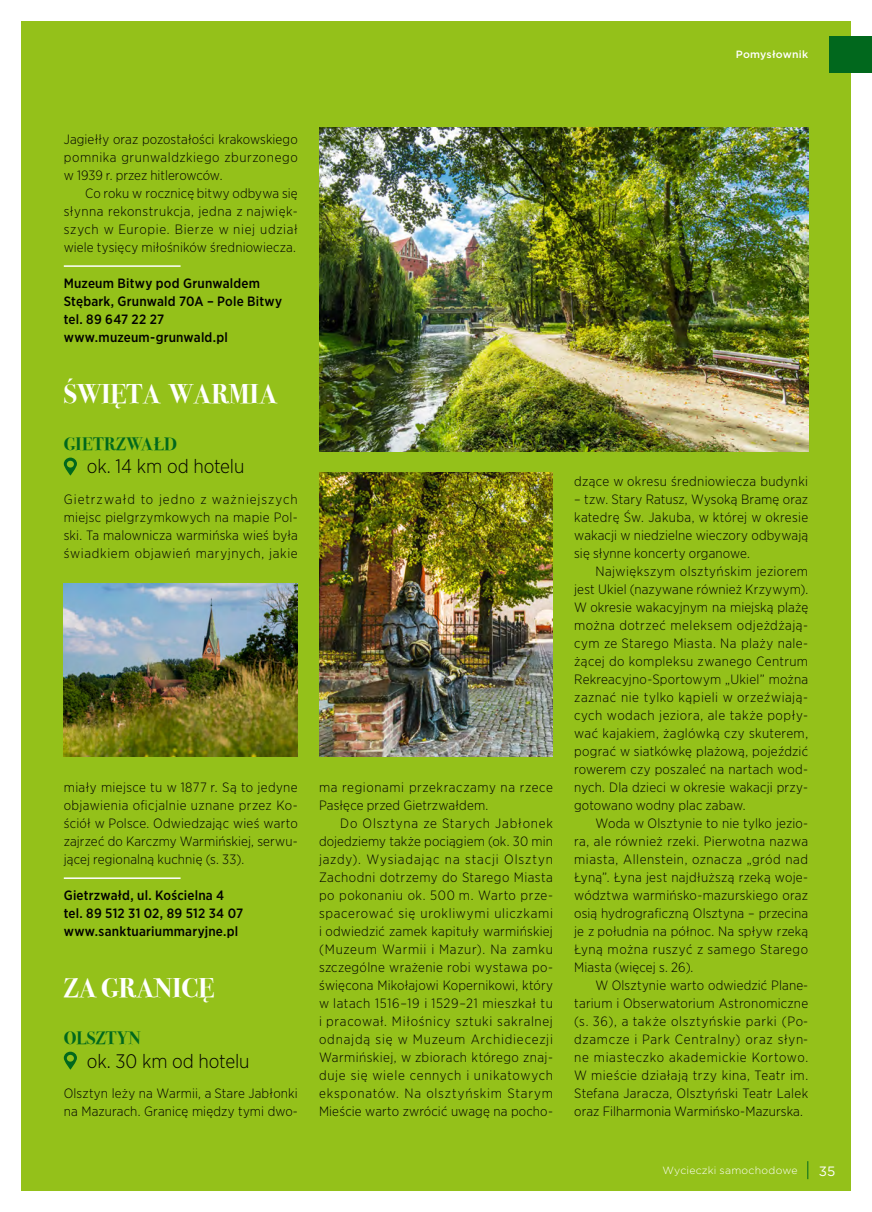
<style>
.page{position:relative;width:872px;height:1212px;background:#fff}
.page>*{position:absolute;margin:0;border:0;box-sizing:border-box;transform-origin:0 0}
.t1{font:700 27px "Bodoni Svty Two ITCTT";color:#fff}
.t2{font:300 19.5px "Gotham Narrow";letter-spacing:-.005em;color:#000}
.t3{font:700 18px "Bodoni Svty Two ITCTT";letter-spacing:.02em;color:#01681d}
.t4{font:300 13.5px/18px "Gotham Narrow";letter-spacing:.01em;color:#000;text-align:justify}
.t5{font:500 13.5px/18px "Gotham Narrow";letter-spacing:.015em;color:#000}
.t6{font:13.5px "Gotham";color:#fff}
.t7{font:300 10.5px "Gotham";letter-spacing:.02em;color:#fff}
.t8{font:500 10.5px "Gotham";letter-spacing:.02em;color:#fff}
</style>
<div class="page">
<div style="left:21px;top:21px;width:829px;height:1170px;background:#94c11a"></div>
<svg style="left:807px;top:1161px;width:1px;height:18px"></svg>
<div style="left:829px;top:36px;width:43px;height:36px;background:#01681d"></div>
<svg style="left:64px;top:458px;width:13px;height:18px"></svg>
<svg style="left:64px;top:1052px;width:13px;height:18px"></svg>
<hr style="left:64px;top:265px;width:117px;height:2px;background:#fff">
<hr style="left:64px;top:877px;width:117px;height:2px;background:#fff">
<img style="left:319px;top:128px;width:489px;height:323px">
<img style="left:64px;top:583px;width:234px;height:173px">
<img style="left:319px;top:472px;width:234px;height:284px">
<p class="t8" style="left:736px;top:48px;width:74px">Pomysłownik</p>
<p class="t4" style="left:64px;top:130px;width:235px">Jagiełły oraz pozostałości krakowskiego pomnika grunwaldzkiego zburzonego w 1939 r. przez hitlerowców.</p>
<p class="t4" style="left:64px;top:184px;width:235px;text-indent:21px">Co roku w rocznicę bitwy odbywa się słynna rekonstrukcja, jedna z najwięk&shy;szych w Europie. Bierze w niej udział wiele tysięcy miłośników średniowiecza.</p>
<p class="t5" style="left:64px;top:274px;width:220px">Muzeum Bitwy pod Grunwaldem<br>Stębark, Grunwald 70A – Pole Bitwy tel. 89 647 22 27 www.muzeum-grunwald.pl</p>
<h1 class="t1" style="left:64px;top:372px;width:215px">ŚWIĘTA WARMIA</h1>
<h3 class="t3" style="left:64px;top:429px;width:115px">GIETRZWAŁD</h3>
<h2 class="t2" style="left:87px;top:455px;width:159px">ok. 14 km od hotelu</h2>
<p class="t4" style="left:64px;top:490px;width:235px">Gietrzwałd to jedno z ważniejszych miejsc pielgrzymkowych na mapie Pol&shy;ski. Ta malownicza warmińska wieś była świadkiem objawień maryjnych, jakie</p>
<p class="t4" style="left:64px;top:778px;width:235px">miały miejsce tu w 1877 r. Są to jedyne objawienia oficjalnie uznane przez Ko&shy;ściół w Polsce. Odwiedzając wieś warto zajrzeć do Karczmy Warmińskiej, serwu&shy;jącej regionalną kuchnię (s. 33).</p>
<p class="t5" style="left:64px;top:886px;width:181px">Gietrzwałd, ul. Kościelna 4 tel. 89 512 31 02, 89 512 34 07 www.sanktuariummaryjne.pl</p>
<h1 class="t1" style="left:64px;top:966px;width:152px">ZA GRANICĘ</h1>
<h3 class="t3" style="left:64px;top:1023px;width:78px">OLSZTYN</h3>
<h2 class="t2" style="left:87px;top:1049px;width:164px">ok. 30 km od hotelu</h2>
<p class="t4" style="left:64px;top:1084px;width:235px">Olsztyn leży na Warmii, a Stare Jabłonki na Mazurach. Granicę między tymi dwo-</p>
<p class="t4" style="left:319px;top:778px;width:235px">ma regionami przekraczamy na rzece<br>Pasłęce przed Gietrzwałdem.</p>
<p class="t4" style="left:319px;top:814px;width:235px;text-indent:21px">Do Olsztyna ze Starych Jabłonek dojedziemy także pociągiem (ok. 30 min jazdy). Wysiadając na stacji Olsztyn Zachodni dotrzemy do Starego Miasta po pokonaniu ok. 500 m. Warto prze&shy;spacerować się urokliwymi uliczkami i odwiedzić zamek kapituły warmińskiej (Muzeum Warmii i Mazur). Na zamku szczególne wrażenie robi wystawa po&shy;święcona Mikołajowi Kopernikowi, który w latach 1516–19 i 1529–21 mieszkał tu i pracował. Miłośnicy sztuki sakralnej odnajdą się w Muzeum Archidiecezji Warmińskiej, w zbiorach którego znaj&shy;duje się wiele cennych i unikatowych eksponatów. Na olsztyńskim Starym Mieście warto zwrócić uwagę na pocho-</p>
<p class="t4" style="left:574px;top:472px;width:235px">dzące w okresu średniowiecza budynki</p>
<p class="t4" style="left:574px;top:490px;width:235px">– tzw. Stary Ratusz, Wysoką Bramę oraz katedrę Św. Jakuba, w której w okresie wakacji w niedzielne wieczory odbywają się słynne koncerty organowe.</p>
<p class="t4" style="left:574px;top:562px;width:235px;text-indent:21px">Największym olsztyńskim jeziorem jest Ukiel (nazywane również Krzywym).<br>W okresie wakacyjnym na miejską plażę można dotrzeć meleksem odjeżdżają&shy;cym ze Starego Miasta. Na plaży nale&shy;żącej do kompleksu zwanego Centrum Rekreacyjno-Sportowym „Ukiel” można zaznać nie tylko kąpieli w orzeźwiają&shy;cych wodach jeziora, ale także popły&shy;wać kajakiem, żaglówką czy skuterem, pograć w siatkówkę plażową, pojeździć rowerem czy poszaleć na nartach wod&shy;nych. Dla dzieci w okresie wakacji przy&shy;gotowano wodny plac zabaw.</p>
<p class="t4" style="left:574px;top:814px;width:235px;text-indent:21px">Woda w Olsztynie to nie tylko jezio&shy;ra, ale również rzeki. Pierwotna nazwa miasta, Allenstein, oznacza „gród nad Łyną”. Łyna jest najdłuższą rzeką woje&shy;wództwa warmińsko-mazurskiego oraz osią hydrograficzną Olsztyna – przecina je z południa na północ. Na spływ rzeką Łyną można ruszyć z samego Starego Miasta (więcej s. 26).</p>
<p class="t4" style="left:574px;top:976px;width:235px;text-indent:21px">W Olsztynie warto odwiedzić Plane&shy;tarium i Obserwatorium Astronomiczne (s. 36), a także olsztyńskie parki (Po&shy;dzamcze i Park Centralny) oraz słyn&shy;ne miasteczko akademickie Kortowo.<br>W mieście działają trzy kina, Teatr im.<br>Stefana Jaracza, Olsztyński Teatr Lalek oraz Filharmonia Warmińsko-Mazurska.</p>
<p class="t7" style="left:662px;top:1164px;width:136px">Wycieczki samochodowe</p>
<p class="t6" style="left:819px;top:1162px;width:18px">35</p>
</div>
